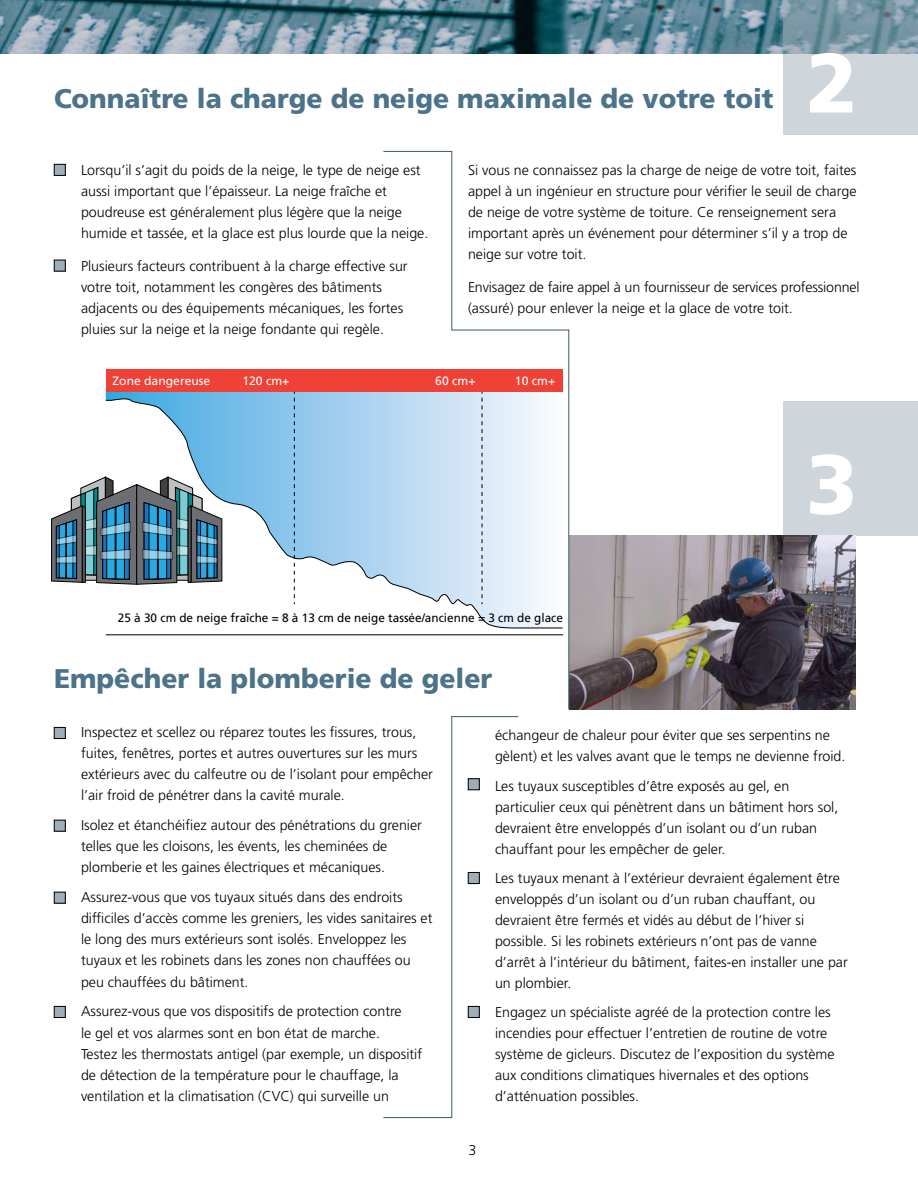
<style>
.page{position:relative;width:918px;height:1188px;background:#fff}
.page>*{position:absolute;margin:0;border:0;box-sizing:border-box;transform-origin:0 0}
.t1{font:900 84px "Frutiger";color:#fff}
.t2{font:900 27px "Frutiger LT Std";color:#4b738a}
.t3{font:300 14.25px/21px "Frutiger LT Std";color:#000}
.t4{font:12.15px "Frutiger LT Std";color:#000}
.t5{font:12.15px "Frutiger LT Std";color:#fff}
</style>
<div class="page">
<img style="left:0;top:0;width:784px;height:54px">
<div style="left:784px;top:401px;width:134px;height:134px;background:#ced6db"></div>
<img style="left:569px;top:535px;width:287px;height:174px">
<svg style="left:383px;top:716px;width:136px;height:402px"></svg>
<svg style="left:784px;top:0;width:134px;height:134px;background:#abbcc5"></svg>
<svg style="left:105px;top:397px;width:278px;height:208px"></svg>
<div style="left:106px;top:369px;width:457px;height:23px;background:#ef4136"></div>
<svg style="left:294px;top:392px;width:1px;height:212px"></svg>
<hr style="left:106px;top:634px;width:457px;height:1px;background:#000">
<svg style="left:51px;top:476px;width:171px;height:109px;background:#658897"></svg>
<svg style="left:383px;top:151px;width:186px;height:559px"></svg>
<div style="left:54px;top:164px;width:11px;height:11px;background:#9eadb8"></div>
<div style="left:54px;top:164px;width:12px;height:12px;border:1px solid #000"></div>
<div style="left:54px;top:260px;width:11px;height:11px;background:#9eadb8"></div>
<div style="left:54px;top:260px;width:12px;height:11px;border:1px solid #000"></div>
<div style="left:54px;top:727px;width:11px;height:12px;background:#9eadb8"></div>
<div style="left:54px;top:727px;width:12px;height:12px;border:1px solid #000"></div>
<div style="left:54px;top:820px;width:11px;height:11px;background:#9eadb8"></div>
<div style="left:54px;top:820px;width:12px;height:11px;border:1px solid #000"></div>
<div style="left:54px;top:892px;width:11px;height:11px;background:#9eadb8"></div>
<div style="left:54px;top:892px;width:12px;height:11px;border:1px solid #000"></div>
<div style="left:54px;top:1006px;width:11px;height:12px;background:#9eadb8"></div>
<div style="left:54px;top:1006px;width:12px;height:12px;border:1px solid #000"></div>
<div style="left:468px;top:779px;width:11px;height:11px;background:#9eadb8"></div>
<div style="left:468px;top:778px;width:12px;height:12px;border:1px solid #000"></div>
<div style="left:468px;top:872px;width:11px;height:12px;background:#9eadb8"></div>
<div style="left:468px;top:872px;width:12px;height:12px;border:1px solid #000"></div>
<div style="left:468px;top:1006px;width:11px;height:12px;background:#9eadb8"></div>
<div style="left:468px;top:1006px;width:12px;height:12px;border:1px solid #000"></div>
<h2 class="t2" style="left:54px;top:83px;width:721px">Connaître la charge de neige maximale de votre toit</h2>
<h1 class="t1" style="left:806px;top:32px;width:53px">2</h1>
<p class="t3" style="left:81px;top:160px;width:349px">Lorsqu’il s’agit du poids de la neige, le type de neige est aussi important que l’épaisseur. La neige fraîche et poudreuse est généralement plus légère que la neige humide et tassée, et la glace est plus lourde que la neige.</p>
<p class="t3" style="left:81px;top:256px;width:328px">Plusieurs facteurs contribuent à la charge effective sur votre toit, notamment les congères des bâtiments adjacents ou des équipements mécaniques, les fortes pluies sur la neige et la neige fondante qui regèle.</p>
<p class="t3" style="left:468px;top:160px;width:390px">Si vous ne connaissez pas la charge de neige de votre toit, faites appel à un ingénieur en structure pour vérifier le seuil de charge de neige de votre système de toiture. Ce renseignement sera important après un événement pour déterminer s’il y a trop de neige sur votre toit.</p>
<p class="t3" style="left:468px;top:277px;width:393px">Envisagez de faire appel à un fournisseur de services professionnel (assuré) pour enlever la neige et la glace de votre toit.</p>
<p class="t5" style="left:112px;top:374px;width:99px">Zone dangereuse</p>
<p class="t5" style="left:242px;top:374px;width:49px">120 cm+</p>
<p class="t5" style="left:435px;top:374px;width:42px">60 cm+</p>
<p class="t5" style="left:515px;top:374px;width:42px">10 cm+</p>
<h1 class="t1" style="left:806px;top:434px;width:53px">3</h1>
<p class="t4" style="left:118px;top:610px;width:447px">25 à 30 cm de neige fraîche = 8 à 13 cm de neige tassée/ancienne = 3 cm de glace</p>
<h2 class="t2" style="left:54px;top:662px;width:440px">Empêcher la plomberie de geler</h2>
<p class="t3" style="left:81px;top:722px;width:354px">Inspectez et scellez ou réparez toutes les fissures, trous, fuites, fenêtres, portes et autres ouvertures sur les murs extérieurs avec du calfeutre ou de l’isolant pour empêcher l’air froid de pénétrer dans la cavité murale.</p>
<p class="t3" style="left:81px;top:815px;width:343px">Isolez et étanchéifiez autour des pénétrations du grenier telles que les cloisons, les évents, les cheminées de plomberie et les gaines électriques et mécaniques.</p>
<p class="t3" style="left:81px;top:887px;width:353px">Assurez-vous que vos tuyaux situés dans des endroits difficiles d’accès comme les greniers, les vides sanitaires et le long des murs extérieurs sont isolés. Enveloppez les tuyaux et les robinets dans les zones non chauffées ou peu chauffées du bâtiment.</p>
<p class="t3" style="left:81px;top:1001px;width:343px">Assurez-vous que vos dispositifs de protection contre<br>le gel et vos alarmes sont en bon état de marche.<br>Testez les thermostats antigel (par exemple, un dispositif de détection de la température pour le chauffage, la ventilation et la climatisation (CVC) qui surveille un</p>
<p class="t3" style="left:469px;top:1140px;width:9px">3</p>
<p class="t3" style="left:495px;top:725px;width:352px">échangeur de chaleur pour éviter que ses serpentins ne gèlent) et les valves avant que le temps ne devienne froid.</p>
<p class="t3" style="left:495px;top:776px;width:345px">Les tuyaux susceptibles d’être exposés au gel, en particulier ceux qui pénètrent dans un bâtiment hors sol, devraient être enveloppés d’un isolant ou d’un ruban chauffant pour les empêcher de geler.</p>
<p class="t3" style="left:495px;top:868px;width:354px">Les tuyaux menant à l’extérieur devraient également être enveloppés d’un isolant ou d’un ruban chauffant, ou devraient être fermés et vidés au début de l’hiver si possible. Si les robinets extérieurs n’ont pas de vanne d’arrêt à l’intérieur du bâtiment, faites-en installer une par un plombier.</p>
<p class="t3" style="left:495px;top:1002px;width:341px">Engagez un spécialiste agréé de la protection contre les incendies pour effectuer l’entretien de routine de votre système de gicleurs. Discutez de l’exposition du système aux conditions climatiques hivernales et des options d’atténuation possibles.</p>
</div>
